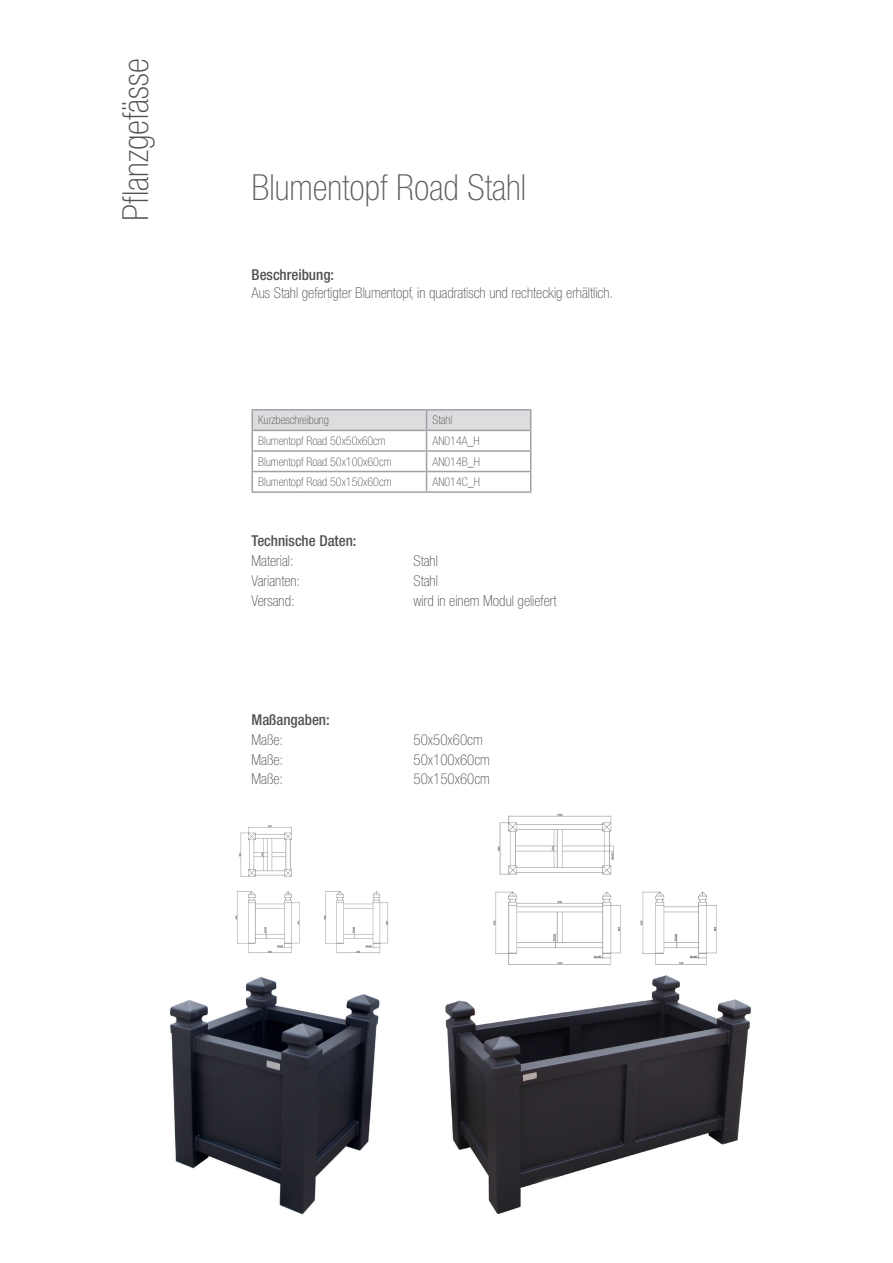
<style>
.page{position:relative;width:893px;height:1263px;background:#fff}
.page>*{position:absolute;margin:0;border:0;box-sizing:border-box;transform-origin:0 0}
.t1{font:100 condensed 36px "Helvetica Neue LT Std";color:#5f5f62}
.t2{font:100 condensed 36px "Helvetica Neue LT Std";color:#505353}
.t3{font:100 condensed 15px "Helvetica Neue LT Std";color:#505353}
.t4{font:500 condensed 15px "Helvetica Neue LT Std";color:#505353}
.t5{font:100 condensed 12px "Helvetica Neue LT Std";color:#505353}
</style>
<div class="page">
<hr style="left:251px;top:491px;width:176px;height:2px;background:#a0a1a5">
<hr style="left:427px;top:491px;width:104px;height:2px;background:#a0a1a5">
<hr style="left:251px;top:409px;width:176px;height:2px;background:#a0a1a5">
<hr style="left:427px;top:409px;width:104px;height:2px;background:#a0a1a5">
<svg style="left:251px;top:410px;width:280px;height:81px"></svg>
<img style="left:169px;top:977px;width:211px;height:238px">
<img style="left:445px;top:983px;width:306px;height:231px">
<img style="left:235px;top:825px;width:154px;height:129px">
<img style="left:493px;top:813px;width:224px;height:170px">
<p class="t2" style="left:115px;top:221px;width:164px;rotate:-90deg">Pflanzgefässe</p>
<p class="t1" style="left:251px;top:167px;width:276px">Blumentopf Road Stahl</p>
<p class="t4" style="left:252px;top:266px;width:84px">Beschreibung:</p>
<p class="t3" style="left:252px;top:284px;width:363px">Aus Stahl gefertigter Blumentopf, in quadratisch und rechteckig erhältlich.</p>
<p class="t5" style="left:258px;top:413px;width:72px">Kurzbeschreibung</p>
<p class="t5" style="left:433px;top:413px;width:21px">Stahl</p>
<p class="t5" style="left:258px;top:434px;width:129px">Blumentopf Road 50x50x60cm</p>
<p class="t5" style="left:433px;top:434px;width:49px">AN014A_H</p>
<p class="t5" style="left:258px;top:455px;width:135px">Blumentopf Road 50x100x60cm</p>
<p class="t5" style="left:433px;top:455px;width:49px">AN014B_H</p>
<p class="t5" style="left:258px;top:475px;width:135px">Blumentopf Road 50x150x60cm</p>
<p class="t5" style="left:433px;top:475px;width:49px">AN014C_H</p>
<p class="t4" style="left:251px;top:532px;width:107px">Technische Daten:</p>
<p class="t3" style="left:251px;top:552px;width:44px">Material:</p>
<p class="t3" style="left:413px;top:552px;width:26px">Stahl</p>
<p class="t3" style="left:251px;top:572px;width:50px">Varianten:</p>
<p class="t3" style="left:413px;top:572px;width:26px">Stahl</p>
<p class="t3" style="left:251px;top:592px;width:45px">Versand:</p>
<p class="t3" style="left:413px;top:592px;width:144px">wird in einem Modul geliefert</p>
<p class="t4" style="left:251px;top:711px;width:80px">Maßangaben:</p>
<p class="t3" style="left:251px;top:731px;width:33px">Maße:</p>
<p class="t3" style="left:413px;top:731px;width:71px">50x50x60cm</p>
<p class="t3" style="left:251px;top:751px;width:33px">Maße:</p>
<p class="t3" style="left:413px;top:751px;width:78px">50x100x60cm</p>
<p class="t3" style="left:251px;top:771px;width:33px">Maße:</p>
<p class="t3" style="left:413px;top:771px;width:78px">50x150x60cm</p>
</div>
